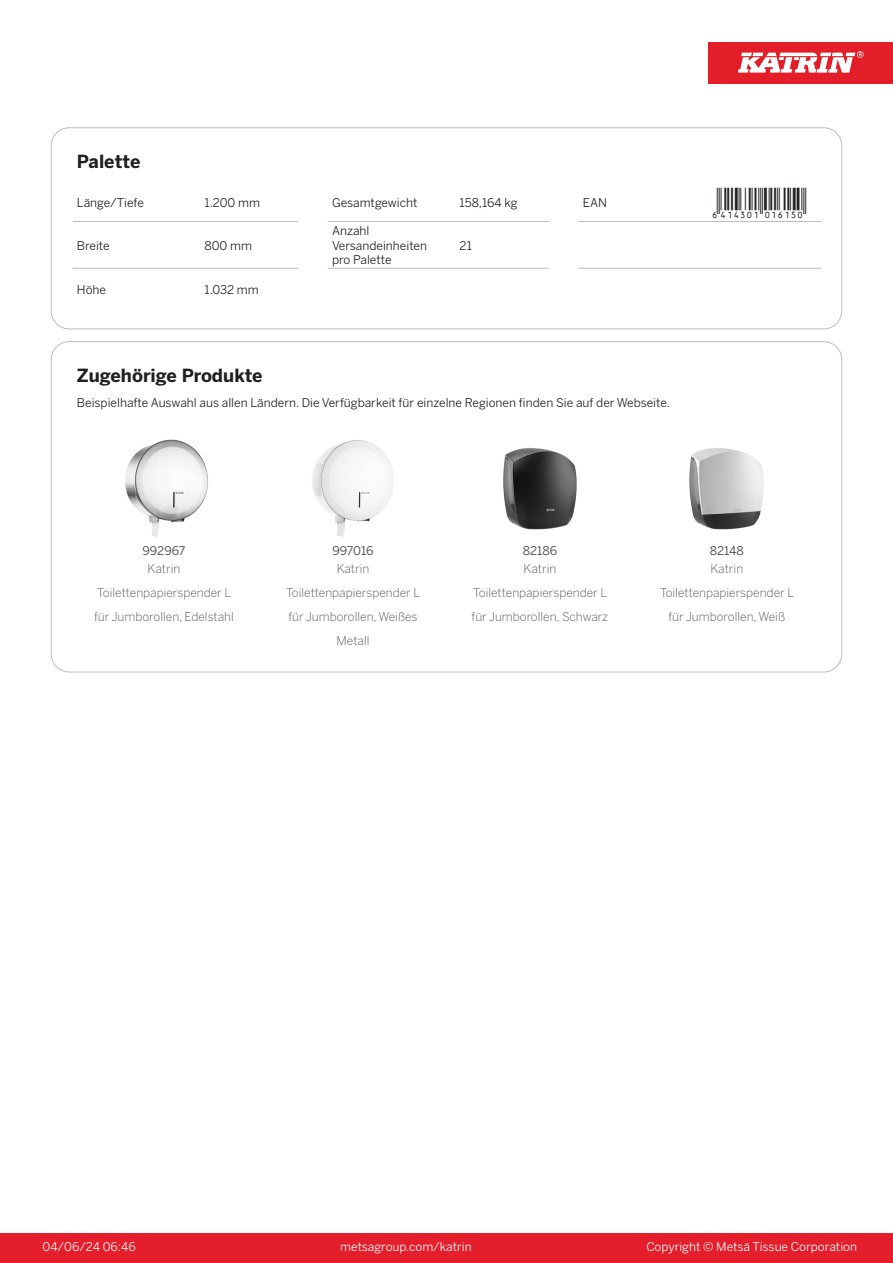
<style>
.page{position:relative;width:893px;height:1263px;background:#fff}
.page>*{position:absolute;margin:0;border:0;box-sizing:border-box;transform-origin:0 0}
.T_EAN{font:30px "Viisas EAN Matala";color:#231f20}
.T_TableHeader{font:700 18px "Benton Sans";color:#231f20}
.T_RelatedName{font:300 12px/24px "Benton Sans";color:#57585a;text-align:center}
.T_TableBody{font:12px/14.4px "Benton Sans";color:#231f20}
.t1{font:12px "Benton Sans";color:#fff}
.T_RelatedCode{font:12px "Benton Sans";color:#57585a}
</style>
<div class="page">
<div style="left:0;top:1233px;width:893px;height:30px;background:#e41e2b"></div>
<div style="left:708px;top:43px;width:185px;height:41px;background:#e31e28"></div>
<svg style="left:738px;top:51px;width:126px;height:22px"></svg>
<hr style="left:73px;top:221px;width:127px;height:1px;background:#bcbdc0">
<hr style="left:200px;top:221px;width:98px;height:1px;background:#bcbdc0">
<hr style="left:328px;top:221px;width:127px;height:1px;background:#bcbdc0">
<hr style="left:455px;top:221px;width:94px;height:1px;background:#bcbdc0">
<hr style="left:579px;top:221px;width:127px;height:1px;background:#bcbdc0">
<hr style="left:706px;top:221px;width:115px;height:1px;background:#bcbdc0">
<hr style="left:73px;top:268px;width:127px;height:1px;background:#bcbdc0">
<hr style="left:200px;top:268px;width:98px;height:1px;background:#bcbdc0">
<hr style="left:328px;top:268px;width:127px;height:1px;background:#bcbdc0">
<hr style="left:455px;top:268px;width:94px;height:1px;background:#bcbdc0">
<hr style="left:579px;top:268px;width:127px;height:1px;background:#bcbdc0">
<hr style="left:706px;top:268px;width:115px;height:1px;background:#bcbdc0">
<div style="left:51px;top:128px;width:791px;height:201px;border:1px solid #bcbdc0;border-radius:18px"></div>
<img style="left:125px;top:440px;width:83px;height:97px">
<img style="left:312px;top:440px;width:82px;height:97px">
<img style="left:503px;top:448px;width:74px;height:82px">
<img style="left:689px;top:448px;width:75px;height:82px">
<p class="T_TableHeader" style="left:77px;top:150px;width:65px">Palette</p>
<p class="T_TableBody" style="left:77px;top:196px;width:68px">Länge/Tiefe</p>
<p class="T_TableBody" style="left:204px;top:196px;width:57px">1.200 mm</p>
<p class="T_TableBody" style="left:332px;top:196px;width:87px">Gesamtgewicht</p>
<p class="T_TableBody" style="left:460px;top:196px;width:59px">158,164 kg</p>
<p class="T_TableBody" style="left:583px;top:196px;width:26px">EAN</p>
<p class="T_EAN" style="left:710px;top:187px;width:97px">*6414301016150*</p>
<p class="T_TableBody" style="left:77px;top:238px;width:34px">Breite</p>
<p class="T_TableBody" style="left:204px;top:238px;width:49px">800 mm</p>
<p class="T_TableBody" style="left:332px;top:224px;width:97px">Anzahl<br>Versandeinheiten</p>
<p class="T_TableBody" style="left:332px;top:252px;width:61px">pro Palette</p>
<p class="T_TableBody" style="left:460px;top:238px;width:14px">21</p>
<p class="T_TableBody" style="left:77px;top:283px;width:31px">Höhe</p>
<p class="T_TableBody" style="left:204px;top:283px;width:56px">1.032 mm</p>
<p class="T_TableHeader" style="left:77px;top:364px;width:187px">Zugehörige Produkte</p>
<p class="T_TableBody" style="left:77px;top:395px;width:595px">Beispielhafte Auswahl aus allen Ländern. Die Verfügbarkeit für einzelne Regionen finden Sie auf der Webseite.</p>
<p class="T_RelatedCode" style="left:143px;top:544px;width:44px">992967</p>
<p class="T_RelatedCode" style="left:332px;top:544px;width:43px">997016</p>
<p class="T_RelatedCode" style="left:523px;top:544px;width:36px">82186</p>
<p class="T_RelatedCode" style="left:710px;top:544px;width:36px">82148</p>
<p class="T_RelatedName" style="left:94px;top:557px;width:141px">Katrin<br>Toilettenpapierspender L für Jumborollen, Edelstahl</p>
<p class="T_RelatedName" style="left:286px;top:557px;width:135px">Katrin<br>Toilettenpapierspender L für Jumborollen, Weißes<br>Metall</p>
<p class="T_RelatedName" style="left:472px;top:557px;width:138px">Katrin<br>Toilettenpapierspender L für Jumborollen, Schwarz</p>
<p class="T_RelatedName" style="left:660px;top:557px;width:135px">Katrin<br>Toilettenpapierspender L für Jumborollen, Weiß</p>
<p class="t1" style="left:43px;top:1239px;width:95px">04/06/24 06:46</p>
<p class="t1" style="left:340px;top:1239px;width:133px">metsagroup.com/katrin</p>
<p class="t1" style="left:646px;top:1239px;width:212px">Copyright © Metsä Tissue Corporation</p>
</div>
